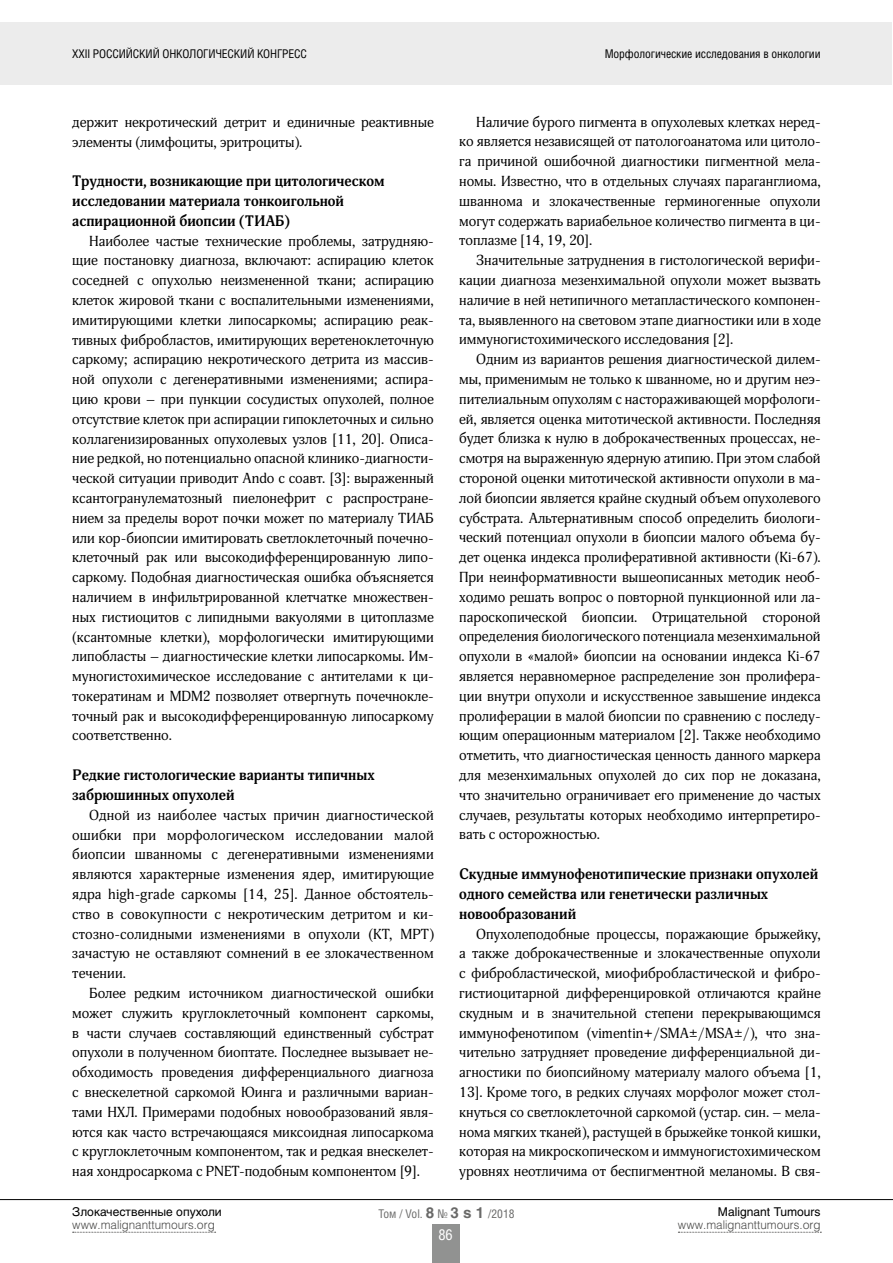
<style>
.page{position:relative;width:893px;height:1263px;background:#fff}
.page>*{position:absolute;margin:0;border:0;box-sizing:border-box;transform-origin:0 0}
.t1{font:700 15px/19.8px "Adonis C";color:#000}
.t2{font:15px "Helios Cond C";color:#fff}
.t3{font:14.25px/19.8px "Adonis C";color:#000;text-align:justify}
.t4{font:12px "Helios Cond C";letter-spacing:-.01em;color:#000}
.t5{font:12px "Helios Light C";color:#484847}
.t6{font:12px "Helios C";color:#000}
.t7{font:12px "Helios Cond C";color:#696968}
.s1{font-family:"Helios C";font-weight:700;font-size:15px}
</style>
<div class="page">
<div style="left:0;top:22px;width:892px;height:63px;background:#ececec"></div>
<hr style="left:0;top:1199px;width:893px;height:1px;background:#000">
<svg style="left:73px;top:1232px;width:143px;height:1px"></svg>
<svg style="left:678px;top:1232px;width:143px;height:1px"></svg>
<div style="left:432px;top:1225px;width:27px;height:38px;background:#919291"></div>
<p class="t4" style="left:72px;top:47px;width:236px">XXII РОССИЙСКИЙ ОНКОЛОГИЧЕСКИЙ КОНГРЕСС</p>
<p class="t4" style="left:605px;top:47px;width:217px">Морфологические исследования в онкологии</p>
<p class="t3" style="left:72px;top:112px;width:363px">держит некротический детрит и единичные реактивные элементы (лимфоциты, эритроциты).</p>
<p class="t1" style="left:72px;top:172px;width:314px">Трудности, возникающие при цитологическом исследовании материала тонкоигольной аспирационной биопсии (ТИАБ)</p>
<p class="t3" style="left:72px;top:231px;width:363px;text-indent:17px">Наиболее частые технические проблемы, затрудняю&shy;щие постановку диагноза, включают: аспирацию клеток соседней с опухолью неизмененной ткани; аспирацию клеток жировой ткани с воспалительными изменениями, имитирующими клетки липосаркомы; аспирацию реак&shy;тивных фибробластов, имитирующих веретеноклеточную саркому; аспирацию некротического детрита из массив&shy;ной опухоли с дегенеративными изменениями; аспира&shy;цию крови – при пункции сосудистых опухолей, полное отсутствие клеток при аспирации гипоклеточных и сильно коллагенизированных опухолевых узлов [11, 20]. Описа&shy;ние редкой, но потенциально опасной клинико-диагности&shy;ческой ситуации приводит Ando с соавт. [3]: выраженный ксантогранулематозный пиелонефрит с распростране&shy;нием за пределы ворот почки может по материалу ТИАБ или кор-биопсии имитировать светлоклеточный почечно&shy;клеточный рак или высокодифференцированную липо&shy;саркому. Подобная диагностическая ошибка объясняется наличием в инфильтрированной клетчатке множествен&shy;ных гистиоцитов с липидными вакуолями в цитоплазме (ксантомные клетки), морфологически имитирующими липобласты – диагностические клетки липосаркомы. Им&shy;муногистохимическое исследование с антителами к ци&shy;токератинам и MDM2 позволяет отвергнуть почечнокле&shy;точный рак и высокодифференцированную липосаркому соответственно.</p>
<p class="t1" style="left:72px;top:766px;width:304px">Редкие гистологические варианты типичных забрюшинных опухолей</p>
<p class="t3" style="left:72px;top:805px;width:363px;text-indent:17px">Одной из наиболее частых причин диагностической ошибки при морфологическом исследовании малой биопсии шванномы с дегенеративными изменениями являются характерные изменения ядер, имитирующие ядра high-grade саркомы [14, 25]. Данное обстоятель&shy;ство в совокупности с некротическим детритом и ки&shy;стозно-солидными изменениями в опухоли (КТ, МРТ) зачастую не оставляют сомнений в ее злокачественном течении.</p>
<p class="t3" style="left:72px;top:983px;width:363px;text-indent:17px">Более редким источником диагностической ошибки может служить круглоклеточный компонент саркомы, в части случаев составляющий единственный субстрат опухоли в полученном биоптате. Последнее вызывает не&shy;обходимость проведения дифференциального диагноза с внескелетной саркомой Юинга и различными вариан&shy;тами НХЛ. Примерами подобных новообразований явля&shy;ются как часто встречающаяся миксоидная липосаркома с круглоклеточным компонентом, так и редкая внескелет&shy;ная хондросаркома с PNET-подобным компонентом [9].</p>
<p class="t3" style="left:459px;top:112px;width:363px;text-indent:17px">Наличие бурого пигмента в опухолевых клетках неред&shy;ко является независящей от патологоанатома или цитоло&shy;га причиной ошибочной диагностики пигментной мела&shy;номы. Известно, что в отдельных случаях параганглиома, шваннома и злокачественные герминогенные опухоли могут содержать вариабельное количество пигмента в ци&shy;топлазме [14, 19, 20].</p>
<p class="t3" style="left:459px;top:251px;width:363px;text-indent:17px">Значительные затруднения в гистологической верифи&shy;кации диагноза мезенхимальной опухоли может вызвать наличие в ней нетипичного метапластического компонен&shy;та, выявленного на световом этапе диагностики или в ходе иммуногистохимического исследования [2].</p>
<p class="t3" style="left:459px;top:350px;width:363px;text-indent:17px">Одним из вариантов решения диагностической дилем&shy;мы, применимым не только к шванноме, но и другим неэ&shy;пителиальным опухолям с настораживающей морфологи&shy;ей, является оценка митотической активности. Последняя будет близка к нулю в доброкачественных процессах, не&shy;смотря на выраженную ядерную атипию. При этом слабой стороной оценки митотической активности опухоли в ма&shy;лой биопсии является крайне скудный объем опухолевого субстрата. Альтернативным способ определить биологи&shy;ческий потенциал опухоли в биопсии малого объема бу&shy;дет оценка индекса пролиферативной активности (Ki-67).<br>При неинформативности вышеописанных методик необ&shy;ходимо решать вопрос о повторной пункционной или ла&shy;пароскопической биопсии. Отрицательной стороной определения биологического потенциала мезенхимальной опухоли в «малой» биопсии на основании индекса Ki-67 является неравномерное распределение зон пролифера&shy;ции внутри опухоли и искусственное завышение индекса пролиферации в малой биопсии по сравнению с последу&shy;ющим операционным материалом [2]. Также необходимо отметить, что диагностическая ценность данного маркера для мезенхимальных опухолей до сих пор не доказана, что значительно ограничивает его применение до частых случаев, результаты которых необходимо интерпретиро&shy;вать с осторожностью.</p>
<p class="t1" style="left:459px;top:865px;width:360px">Скудные иммунофенотипические признаки опухолей одного семейства или генетически различных новообразований</p>
<p class="t3" style="left:459px;top:924px;width:363px;text-indent:17px">Опухолеподобные процессы, поражающие брыжейку, а также доброкачественные и злокачественные опухоли с фибробластической, миофибробластической и фибро&shy;гистиоцитарной дифференцировкой отличаются крайне скудным и в значительной степени перекрывающимся иммунофенотипом (vimentin+/SMA±/MSA±/), что зна&shy;чительно затрудняет проведение дифференциальной ди&shy;агностики по биопсийному материалу малого объема [1, 13]. Кроме того, в редких случаях морфолог может стол&shy;кнуться со светлоклеточной саркомой (устар. син. – мела&shy;нома мягких тканей), растущей в брыжейке тонкой кишки, которая на микроскопическом и иммуногистохимическом уровнях неотличима от беспигментной меланомы. В свя-</p>
<p class="t6" style="left:72px;top:1204px;width:151px">Злокачественные опухоли</p>
<p class="t5" style="left:72px;top:1218px;width:144px">www.malignanttumours.org</p>
<p class="t7" style="left:378px;top:1206px;width:138px">Том / Vol. <span class="s1">8</span> № <span class="s1">3 s 1</span> /2018</p>
<p class="t6" style="left:718px;top:1204px;width:104px">Malignant Tumours</p>
<p class="t5" style="left:678px;top:1218px;width:144px">www.malignanttumours.org</p>
<p class="t2" style="left:438px;top:1225px;width:16px">86</p>
</div>
